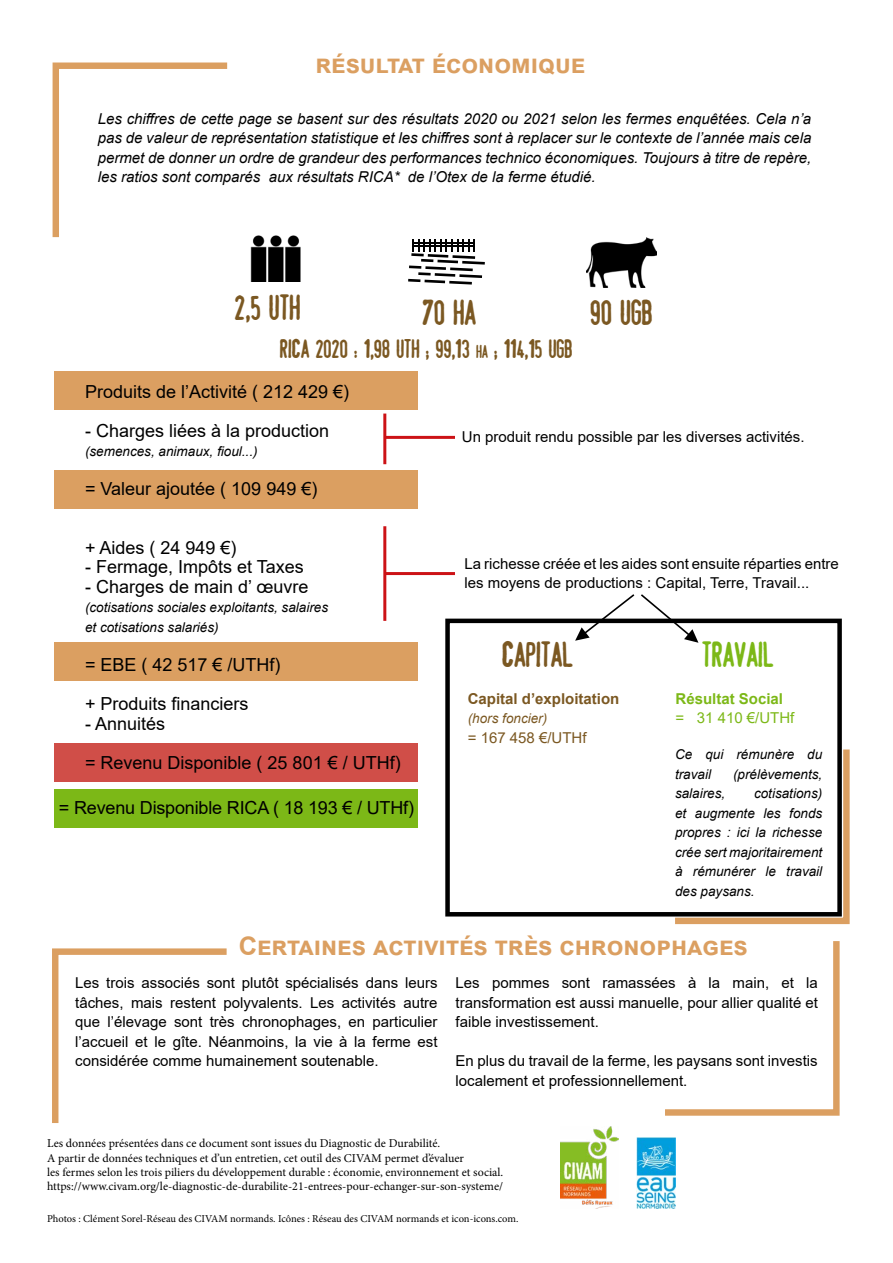
<style>
.page{position:relative;width:893px;height:1263px;background:#fff}
.page>*{position:absolute;margin:0;border:0;box-sizing:border-box;transform-origin:0 0}
.t1{font:34.5px "Stamp";color:#7b5822}
.t2{font:34.5px "Stamp";color:#7cb817}
.t3{font:34.5px "Stamp";color:#7b5822}
.t4{font:700 25.5px "Arial";color:#db9f61}
.t5{font:25.5px "Stamp";color:#7b5822}
.t6{font:18px/39px "Arial";color:#000}
.t7{font:15px/19.5px "Arial";color:#000}
.t8{font:italic 15px/19.5px "Arial";color:#000;text-align:justify}
.t9{font:700 15px "Arial";color:#7b5822}
.t10{font:700 15px "Arial";color:#7cb817}
.t11{font:15px "Arial";color:#7b5822}
.t12{font:15px "Arial";color:#7cb817}
.t13{font:italic 13.5px/19.5px "Arial";color:#000}
.t14{font:italic 13.5px "Arial";color:#7b5822}
.t15{font:12px/14.4px "Minion Pro";color:#000}
.t16{font:10.5px "Minion Pro";color:#000}
.s1{font-size:17.85px}
</style>
<div class="page">
<div style="left:445px;top:619px;width:397px;height:297px;border:4px solid #000"></div>
<div style="left:54px;top:470px;width:364px;height:38px;background:#db9f61"></div>
<div style="left:54px;top:642px;width:364px;height:38px;background:#db9f61"></div>
<div style="left:54px;top:371px;width:364px;height:38px;background:#db9f61"></div>
<div style="left:54px;top:743px;width:364px;height:38px;background:#d04e48"></div>
<div style="left:54px;top:790px;width:364px;height:38px;background:#7cb817"></div>
<svg style="left:52px;top:62px;width:176px;height:176px"></svg>
<img style="left:250px;top:235px;width:51px;height:47px">
<svg style="left:408px;top:239px;width:77px;height:46px"></svg>
<hr style="left:412px;top:242px;width:62px;height:2px;background:#000">
<hr style="left:413px;top:245px;width:61px;height:2px;background:#000">
<img style="left:587px;top:237px;width:70px;height:51px">
<hr style="left:383px;top:414px;width:3px;height:50px;background:#cc1216">
<hr style="left:384px;top:436px;width:71px;height:3px;background:#cc1216">
<hr style="left:383px;top:526px;width:3px;height:95px;background:#cc1216">
<hr style="left:384px;top:572px;width:71px;height:3px;background:#cc1216">
<svg style="left:641px;top:594px;width:57px;height:49px"></svg>
<svg style="left:575px;top:594px;width:59px;height:47px"></svg>
<svg style="left:52px;top:948px;width:175px;height:175px"></svg>
<svg style="left:673px;top:747px;width:177px;height:178px"></svg>
<svg style="left:665px;top:941px;width:175px;height:175px"></svg>
<img style="left:560px;top:1126px;width:59px;height:82px">
<img style="left:637px;top:1138px;width:38px;height:70px">
<h2 class="t4" style="left:315px;top:46px;width:271px">résultat économique</h2>
<p class="t8" style="left:98px;top:109px;width:715px">Les chiffres de cette page se basent sur des résultats 2020 ou 2021 selon les fermes enquêtées. Cela n’a pas de valeur de représentation statistique et les chiffres sont à replacer sur le contexte de l’année mais cela permet de donner un ordre de grandeur des performances technico économiques. Toujours à titre de repère, les ratios sont comparés aux résultats RICA* de l’Otex de la ferme étudié.</p>
<h1 class="t1" style="left:235px;top:288px;width:46px">2,5 UTH</h1>
<h1 class="t3" style="left:423px;top:293px;width:55px">70 ha</h1>
<h2 class="t5" style="left:280px;top:334px;width:294px">RICA 2020 : 1,98 UTH ; 99,13 <span class="s1">ha</span> ; 114,15 UGB</h2>
<h1 class="t1" style="left:591px;top:293px;width:64px">90 UGB</h1>
<p class="t6" style="left:85px;top:372px;width:266px">Produits de l’Activité ( 212 429 €)</p>
<p class="t6" style="left:85px;top:411px;width:246px">- Charges liées à la production</p>
<p class="t13" style="left:85px;top:442px;width:174px">(semences, animaux, fioul...)</p>
<p class="t6" style="left:85px;top:469px;width:234px">= Valeur ajoutée ( 109 949 €)</p>
<p class="t6" style="left:85px;top:528px;width:153px">+ Aides ( 24 949 €)</p>
<p class="t6" style="left:85px;top:547px;width:220px">- Fermage, Impôts et Taxes</p>
<p class="t6" style="left:85px;top:567px;width:225px">- Charges de main d’ œuvre</p>
<p class="t13" style="left:85px;top:598px;width:245px">(cotisations sociales exploitants, salaires et cotisations salariés)</p>
<p class="t6" style="left:85px;top:645px;width:197px">= EBE ( 42 517 € /UTHf) + Produits financiers</p>
<p class="t6" style="left:85px;top:703px;width:317px">- Annuités<br>= Revenu Disponible ( 25 801 € / UTHf)</p>
<p class="t6" style="left:59px;top:788px;width:357px">= Revenu Disponible RICA ( 18 193 € / UTHf)</p>
<p class="t7" style="left:462px;top:426px;width:344px">Un produit rendu possible par les diverses activités.</p>
<p class="t7" style="left:465px;top:553px;width:376px">La richesse créée et les aides sont ensuite réparties entre les moyens de productions : Capital, Terre, Travail...</p>
<h1 class="t1" style="left:502px;top:635px;width:44px">CAPITAL</h1>
<h1 class="t2" style="left:702px;top:635px;width:12px">TRAVAIL</h1>
<p class="t9" style="left:468px;top:688px;width:153px">Capital d’exploitation</p>
<p class="t14" style="left:468px;top:709px;width:81px">(hors foncier)</p>
<p class="t11" style="left:468px;top:727px;width:120px">= 167 458 €/UTHf</p>
<p class="t10" style="left:676px;top:688px;width:109px">Résultat Social</p>
<p class="t12" style="left:676px;top:707px;width:120px">= 31 410 €/UTHf</p>
<p class="t13" style="left:675px;top:745px;width:149px">Ce qui rémunère du travail</p>
<p class="t13" style="left:733px;top:764px;width:91px">(prélèvements,</p>
<p class="t13" style="left:675px;top:784px;width:149px;text-align:justify;text-indent:79px">cotisations) et augmente les fonds propres : ici la richesse crée sert majoritairement à rémunérer le travail des paysans.</p>
<p class="t13" style="left:675px;top:784px;width:52px">salaires,</p>
<h2 class="t4" style="left:239px;top:928px;width:511px">Certaines activités très chronophages</h2>
<p class="t7" style="left:75px;top:973px;width:364px;text-align:justify">Les trois associés sont plutôt spécialisés dans leurs tâches, mais restent polyvalents. Les activités autre que l’élevage sont très chronophages, en particulier l’accueil et le gîte. Néanmoins, la vie à la ferme est considérée comme humainement soutenable.</p>
<p class="t7" style="left:456px;top:973px;width:364px;text-align:justify">Les pommes sont ramassées à la main, et la transformation est aussi manuelle, pour allier qualité et faible investissement.</p>
<p class="t7" style="left:456px;top:1051px;width:364px">En plus du travail de la ferme, les paysans sont investis localement et professionnellement.</p>
<p class="t15" style="left:47px;top:1136px;width:458px">Les données présentées dans ce document sont issues du Diagnostic de Durabilité.<br>A partir de données techniques et d’un entretien, cet outil des CIVAM permet d’évaluer<br>les fermes selon les trois piliers du développement durable : économie, environnement et social. https://www.civam.org/le-diagnostic-de-durabilite-21-entrees-pour-echanger-sur-son-systeme/</p>
<p class="t16" style="left:47px;top:1212px;width:473px">Photos : Clément Sorel-Réseau des CIVAM normands. Icônes : Réseau des CIVAM normands et icon-icons.com.</p>
</div>
